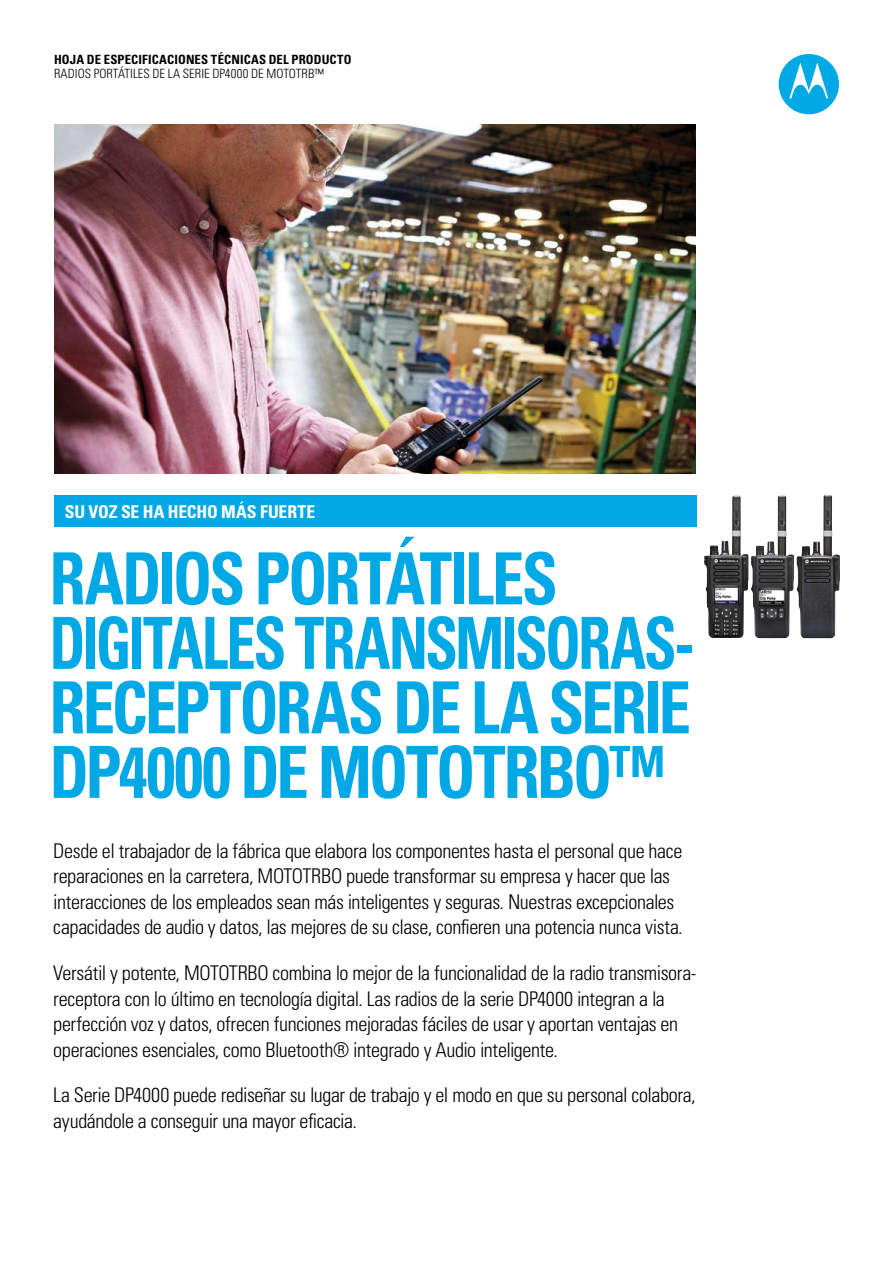
<style>
.page{position:relative;width:893px;height:1263px;background:#fff}
.page>*{position:absolute;margin:0;border:0;box-sizing:border-box;transform-origin:0 0}
.t1{font:700 condensed 72px/64.5px "Univers";letter-spacing:-.045em;color:#00a9e5;scale:.9 1}
.t2{font:300 condensed 20.25px/25.5px "Univers";letter-spacing:-.02em;color:#000}
.t3{font:700 condensed 17.7px "Univers";letter-spacing:-.005em;color:#fff}
.t4{font:700 condensed 12.75px "Univers";letter-spacing:.01em;color:#000}
.t5{font:300 condensed 12.75px "Univers";letter-spacing:.005em;color:#000}
</style>
<div class="page">
<div style="left:779px;top:54px;width:60px;height:60px;background:#00a9e5;border-radius:50%"></div>
<svg style="left:789px;top:63px;width:39px;height:35px"></svg>
<div style="left:54px;top:495px;width:643px;height:31px;background:#00a9e5"></div>
<img style="left:55px;top:124px;width:641px;height:349px">
<img style="left:758px;top:495px;width:23px;height:60px">
<svg style="left:704px;top:495px;width:45px;height:143px"></svg>
<img style="left:717px;top:495px;width:19px;height:59px">
<svg style="left:796px;top:494px;width:44px;height:145px"></svg>
<img style="left:821px;top:494px;width:6px;height:61px">
<p class="t4" style="left:54px;top:52px;width:299px">HOJA DE ESPECIFICACIONES TÉCNICAS DEL PRODUCTO</p>
<p class="t5" style="left:54px;top:66px;width:271px">RADIOS PORTÁTILES DE LA SERIE DP4000 DE MOTOTRB™</p>
<p class="t3" style="left:65px;top:500px;width:252px">SU VOZ SE HA HECHO MÁS FUERTE</p>
<h1 class="t1" style="left:50px;top:545px;width:718px">RADIOS PORTÁTILES<br>DIGITALES TRANSMISORAS-<br>RECEPTORAS DE LA SERIE<br>DP4000 DE MOTOTRBO™</h1>
<p class="t2" style="left:53px;top:838px;width:631px">Desde el trabajador de la fábrica que elabora los componentes hasta el personal que hace reparaciones en la carretera, MOTOTRBO puede transformar su empresa y hacer que las interacciones de los empleados sean más inteligentes y seguras. Nuestras excepcionales capacidades de audio y datos, las mejores de su clase, confieren una potencia nunca vista.</p>
<p class="t2" style="left:53px;top:960px;width:645px">Versátil y potente, MOTOTRBO combina lo mejor de la funcionalidad de la radio transmisora&shy;receptora con lo último en tecnología digital. Las radios de la serie DP4000 integran a la perfección voz y datos, ofrecen funciones mejoradas fáciles de usar y aportan ventajas en operaciones esenciales, como Bluetooth® integrado y Audio inteligente.</p>
<p class="t2" style="left:53px;top:1082px;width:644px">La Serie DP4000 puede rediseñar su lugar de trabajo y el modo en que su personal colabora, ayudándole a conseguir una mayor eficacia.</p>
</div>
